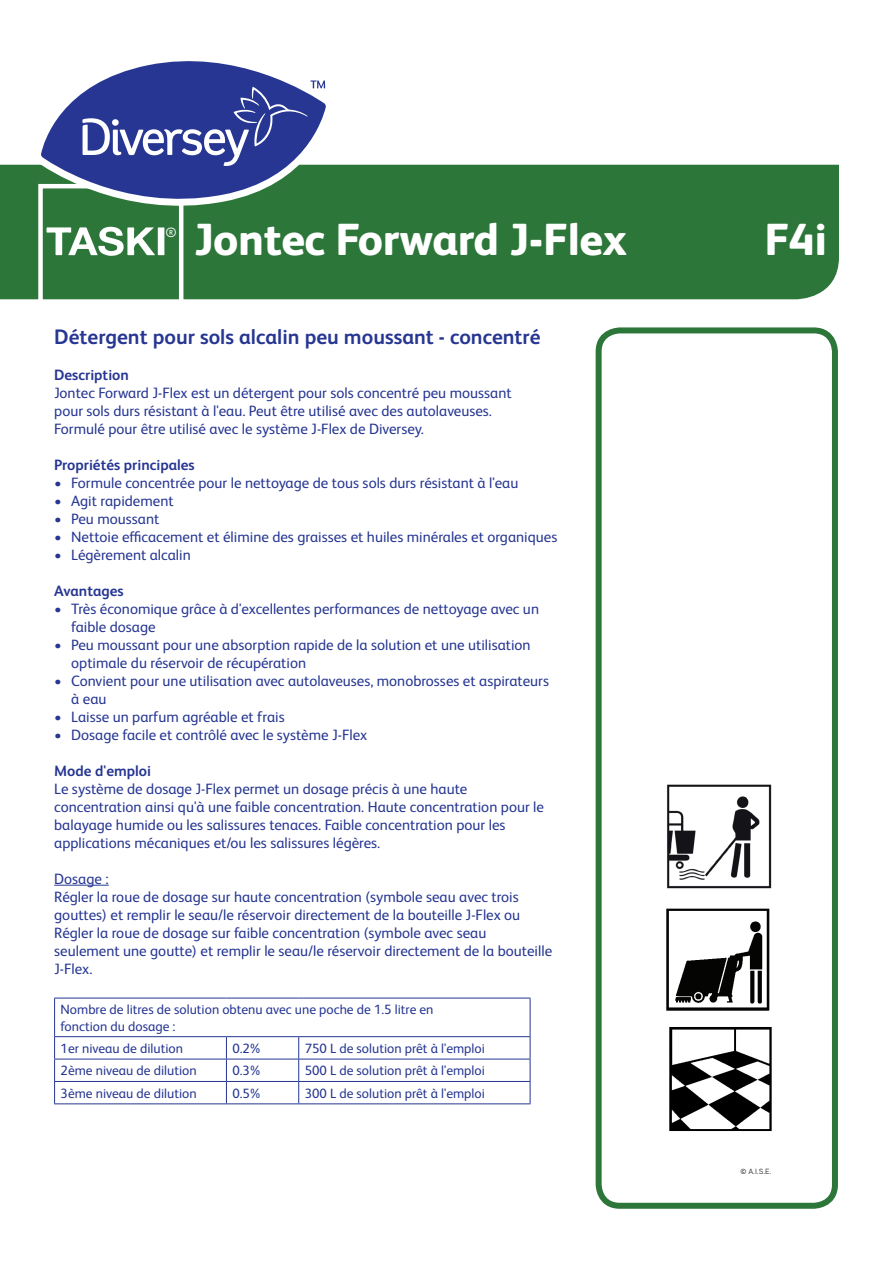
<style>
.page{position:relative;width:893px;height:1263px;background:#fff}
.page>*{position:absolute;margin:0;border:0;box-sizing:border-box;transform-origin:0 0}
.t1{font:800 45px "FS Albert Pro";letter-spacing:-.01em;color:#fff}
.t2{font:700 21px "FS Albert Pro";color:#263692}
.t3{font:15px/18px "FS Albert Pro";color:#263692}
.t4{font:700 15px "FS Albert Pro";color:#263692}
.t5{font:13.5px/16.2px "FS Albert Pro";color:#263692}
.t6{font:13.5px "FS Albert Pro";color:#fff}
.t7{font:7.5px "Aaux Pro OT";color:#231f20}
</style>
<div class="page">
<div style="left:0;top:165px;width:839px;height:134px;background:#2d763a"></div>
<div style="left:596px;top:327px;width:242px;height:882px;border:6px solid #2d763a;border-radius:21px"></div>
<hr style="left:54px;top:885px;width:55px;height:1px;background:#263692">
<hr style="left:54px;top:998px;width:172px;height:1px;background:#263692">
<hr style="left:54px;top:998px;width:1px;height:38px;background:#263692">
<hr style="left:226px;top:998px;width:73px;height:1px;background:#263692">
<hr style="left:299px;top:998px;width:231px;height:1px;background:#263692">
<hr style="left:530px;top:998px;width:1px;height:38px;background:#263692">
<hr style="left:54px;top:1036px;width:172px;height:1px;background:#263692">
<hr style="left:226px;top:1036px;width:73px;height:1px;background:#263692">
<hr style="left:299px;top:1036px;width:231px;height:1px;background:#263692">
<hr style="left:54px;top:1059px;width:172px;height:1px;background:#263692">
<hr style="left:226px;top:1059px;width:73px;height:1px;background:#263692">
<hr style="left:299px;top:1059px;width:231px;height:1px;background:#263692">
<hr style="left:54px;top:1081px;width:172px;height:1px;background:#263692">
<svg style="left:54px;top:1037px;width:1px;height:66px"></svg>
<hr style="left:226px;top:1081px;width:73px;height:1px;background:#263692">
<svg style="left:226px;top:1037px;width:1px;height:66px"></svg>
<hr style="left:299px;top:1081px;width:231px;height:1px;background:#263692">
<svg style="left:298px;top:1037px;width:1px;height:66px"></svg>
<svg style="left:530px;top:1037px;width:1px;height:66px"></svg>
<hr style="left:54px;top:1103px;width:172px;height:1px;background:#263692">
<hr style="left:226px;top:1103px;width:73px;height:1px;background:#263692">
<hr style="left:299px;top:1103px;width:231px;height:1px;background:#263692">
<div style="left:38px;top:184px;width:145px;height:126px;border:4px solid #fff"></div>
<img style="left:68px;top:227px;width:87px;height:29px">
<svg style="left:33px;top:61px;width:305px;height:165px"></svg>
<svg style="left:82px;top:80px;width:243px;height:86px"></svg>
<img style="left:667px;top:784px;width:104px;height:105px">
<img style="left:669px;top:1027px;width:102px;height:104px">
<img style="left:666px;top:908px;width:104px;height:103px">
<p class="t6" style="left:165px;top:223px;width:13px">®</p>
<h1 class="t1" style="left:194px;top:204px;width:434px">Jontec Forward J-Flex</h1>
<h1 class="t1" style="left:765px;top:204px;width:64px">F4i</h1>
<h2 class="t2" style="left:54px;top:322px;width:488px">Détergent pour sols alcalin peu moussant - concentré</h2>
<p class="t4" style="left:54px;top:364px;width:76px">Description</p>
<p class="t3" style="left:54px;top:382px;width:459px">Jontec Forward J-Flex est un détergent pour sols concentré peu moussant pour sols durs résistant à l'eau. Peut être utilisé avec des autolaveuses.<br>Formulé pour être utilisé avec le système J-Flex de Diversey.</p>
<p class="t4" style="left:54px;top:454px;width:142px">Propriétés principales</p>
<p class="t3" style="left:54px;top:472px;width:466px">• Formule concentrée pour le nettoyage de tous sols durs résistant à l'eau</p>
<p class="t3" style="left:54px;top:490px;width:121px">• Agit rapidement</p>
<p class="t3" style="left:54px;top:508px;width:107px">• Peu moussant</p>
<p class="t3" style="left:54px;top:526px;width:505px">• Nettoie efficacement et élimine des graisses et huiles minérales et organiques</p>
<p class="t3" style="left:54px;top:544px;width:138px">• Légèrement alcalin</p>
<p class="t4" style="left:54px;top:580px;width:71px">Avantages</p>
<p class="t3" style="left:71px;top:598px;width:469px;text-indent:-17px">• Très économique grâce à d'excellentes performances de nettoyage avec un faible dosage</p>
<p class="t3" style="left:71px;top:634px;width:461px;text-indent:-17px">• Peu moussant pour une absorption rapide de la solution et une utilisation optimale du réservoir de récupération</p>
<p class="t3" style="left:71px;top:670px;width:479px;text-indent:-17px">• Convient pour une utilisation avec autolaveuses, monobrosses et aspirateurs à eau</p>
<p class="t3" style="left:54px;top:706px;width:232px">• Laisse un parfum agréable et frais</p>
<p class="t3" style="left:54px;top:724px;width:315px">• Dosage facile et contrôlé avec le système J-Flex</p>
<p class="t4" style="left:54px;top:760px;width:98px">Mode d'emploi</p>
<p class="t3" style="left:54px;top:778px;width:491px">Le système de dosage J-Flex permet un dosage précis à une haute concentration ainsi qu'à une faible concentration. Haute concentration pour le balayage humide ou les salissures tenaces. Faible concentration pour les applications mécaniques et/ou les salissures légères.</p>
<p class="t3" style="left:54px;top:868px;width:499px">Dosage :<br>Régler la roue de dosage sur haute concentration (symbole seau avec trois gouttes) et remplir le seau/le réservoir directement de la bouteille J-Flex ou Régler la roue de dosage sur faible concentration (symbole avec seau seulement une goutte) et remplir le seau/le réservoir directement de la bouteille J-Flex.</p>
<p class="t5" style="left:61px;top:1001px;width:374px">Nombre de litres de solution obtenu avec une poche de 1.5 litre en fonction du dosage :</p>
<p class="t5" style="left:61px;top:1039px;width:124px">1er niveau de dilution</p>
<p class="t5" style="left:232px;top:1039px;width:29px">0.2%</p>
<p class="t5" style="left:305px;top:1039px;width:182px">750 L de solution prêt à l'emploi</p>
<p class="t5" style="left:61px;top:1062px;width:138px">2ème niveau de dilution</p>
<p class="t5" style="left:232px;top:1062px;width:29px">0.3%</p>
<p class="t5" style="left:305px;top:1062px;width:182px">500 L de solution prêt à l'emploi</p>
<p class="t5" style="left:61px;top:1084px;width:138px">3ème niveau de dilution</p>
<p class="t5" style="left:232px;top:1084px;width:29px">0.5%</p>
<p class="t5" style="left:305px;top:1084px;width:182px">300 L de solution prêt à l'emploi</p>
<p class="t7" style="left:740px;top:1166px;width:32px">© A.I.S.E.</p>
</div>
